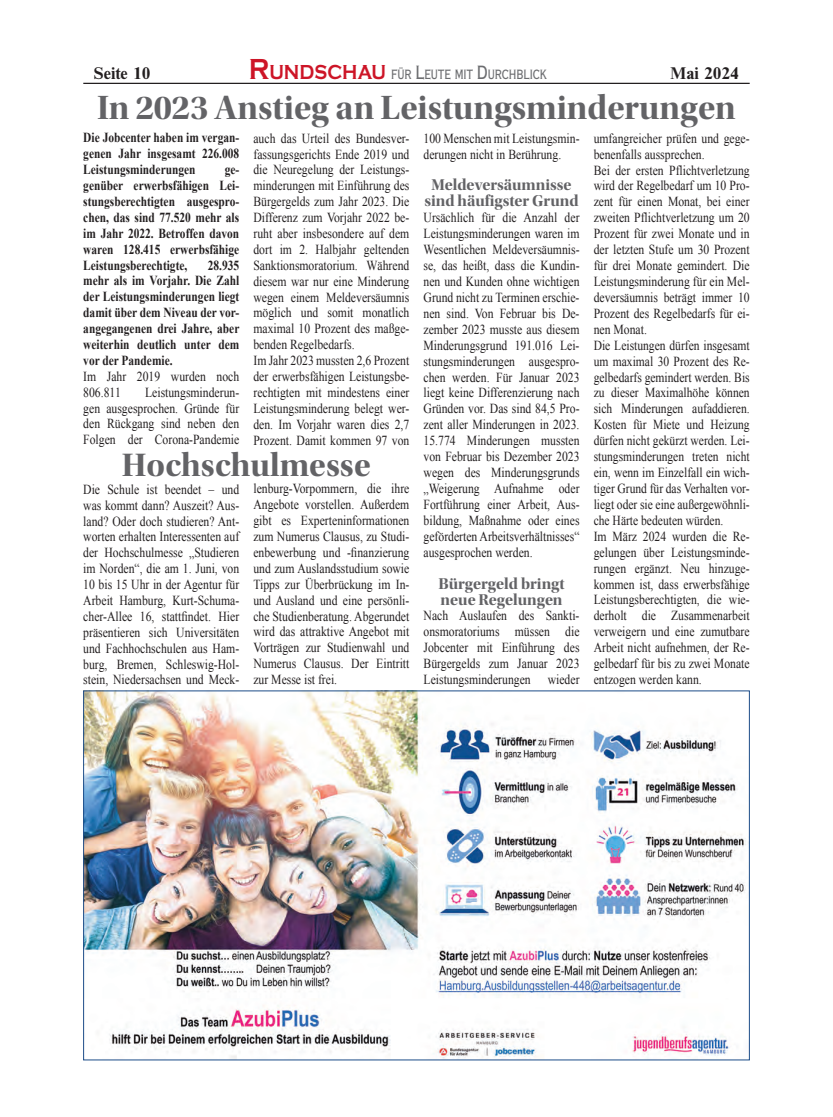
<style>
.page{position:relative;width:833px;height:1117px;background:#fff}
.page>*{position:absolute;margin:0;border:0;box-sizing:border-box;transform-origin:0 0}
.t1{font:35px "Utopia Std Bold Disp";color:#636366}
.t2{font:33.75px "Utopia Std Bold Disp";color:#636366}
.t3{font:700 17.5px "Nimbus Rom D";color:#231f20}
.t4{font:16.25px/15.9px "Utopia Std Bold Disp";color:#636366;text-align:center}
.t5{font:500 14px "Copperplate Con";color:#6c6d70;scale:.85 1}
.t6{font:13.75px/15.9px "Times New Roman";color:#231f20;text-align:justify;scale:.85 1}
.t7{font:700 13.75px/15.9px "Times New Roman";color:#231f20;text-align:justify;scale:.83 1}
.s1{font-family:"Copperplate";font-weight:700;font-size:30px;color:#cd1527}
.s2{font-family:"Copperplate";font-weight:700;font-size:21px;color:#cd1527}
.s3{font-size:20px}
.s4{font-family:"Zurich BT";font-weight:300}
</style>
<div class="page">
<hr style="left:83px;top:83px;width:666px;height:1px;background:#231f20">
<img style="left:85px;top:692px;width:661px;height:365px">
<p class="t3" style="left:94px;top:61px;width:58px">Seite 10</p>
<p class="t5" style="left:249px;top:67px;width:352px"><span class="s1">R</span><span class="s2">UNDSCHAU</span> FÜR <span class="s3">L</span>EUTE MIT <span class="s3">D</span>URCHBLICK</p>
<p class="t3" style="left:670px;top:61px;width:70px">Mai 2024</p>
<h1 class="t1" style="left:97px;top:88px;width:640px">In 2023 Anstieg an Leistungsminderungen</h1>
<p class="t7" style="left:83px;top:129px;width:189px">Die Jobcenter haben im vergan&shy;genen Jahr insgesamt 226.008<br>Leistungsminderungen</p>
<p class="t6" style="left:423px;top:130px;width:185px">100 Menschen mit Leistungsmin&shy;derungen nicht in Berührung.</p>
<p class="t4" style="left:424px;top:177px;width:156px">Meldeversäumnisse sind häufigster Grund</p>
<p class="t6" style="left:423px;top:209px;width:185px">Ursächlich für die Anzahl der Leistungsminderungen waren im Wesentlichen Meldeversäumnis&shy;se, das heißt, dass die Kundin&shy;nen und Kunden ohne wichtigen Grund nicht zu Terminen erschie&shy;nen sind. Von Februar bis De&shy;zember 2023 musste aus diesem Minderungsgrund 191.016 Lei&shy;stungsminderungen ausgespro&shy;chen werden. Für Januar 2023 liegt keine Differenzierung nach Gründen vor. Das sind 84,5 Pro&shy;zent aller Minderungen in 2023.<br>15.774 Minderungen mussten von Februar bis Dezember 2023 wegen des Minderungsgrunds „Weigerung Aufnahme oder Fortführung einer Arbeit, Aus&shy;bildung, Maßnahme oder eines geförderten Arbeitsverhältnisses“ ausgesprochen werden.</p>
<p class="t4" style="left:438px;top:575px;width:128px;text-align:left">Bürgergeld bringt neue Regelungen</p>
<p class="t6" style="left:423px;top:607px;width:185px">Nach Auslaufen des Sankti&shy;onsmoratoriums müssen die Jobcenter mit Einführung des Bürgergelds zum Januar 2023<br>Leistungsminderungen wieder</p>
<p class="t6" style="left:253px;top:130px;width:185px;text-align:left">auch das Urteil des Bundesver&shy;fassungsgerichts Ende 2019 und die Neuregelung der Leistungs&shy;minderungen mit Einführung des<br>Bürgergelds zum Jahr 2023. Die<br>Differenz zum Vorjahr 2022 be&shy;ruht aber insbesondere auf dem dort im 2. Halbjahr geltenden<br>Sanktionsmoratorium. Während diesem war nur eine Minderung wegen einem Meldeversäumnis möglich und somit monatlich maximal 10 Prozent des maßge&shy;benden Regelbedarfs.<br>Im Jahr 2023 mussten 2,6 Prozent der erwerbsfähigen Leistungsbe&shy;rechtigten mit mindestens einer<br>Leistungsminderung belegt wer&shy;den. Im Vorjahr waren dies 2,7<br>Prozent. Damit kommen 97 von</p>
<p class="t6" style="left:593px;top:130px;width:185px;text-align:left">umfangreicher prüfen und gege&shy;benenfalls aussprechen.<br>Bei der ersten Pflichtverletzung wird der Regelbedarf um 10 Pro&shy;zent für einen Monat, bei einer zweiten Pflichtverletzung um 20<br>Prozent für zwei Monate und in der letzten Stufe um 30 Prozent für drei Monate gemindert. Die<br>Leistungsminderung für ein Mel&shy;deversäumnis beträgt immer 10<br>Prozent des Regelbedarfs für ei&shy;nen Monat.<br>Die Leistungen dürfen insgesamt um maximal 30 Prozent des Re&shy;gelbedarfs gemindert werden. Bis zu dieser Maximalhöhe können sich Minderungen aufaddieren.<br>Kosten für Miete und Heizung dürfen nicht gekürzt werden. Lei&shy;stungsminderungen treten nicht ein, wenn im Einzelfall ein wich&shy;tiger Grund für das Verhalten vor&shy;liegt oder sie eine außergewöhnli&shy;che Härte bedeuten würden.<br>Im März 2024 wurden die Re&shy;gelungen über Leistungsminde&shy;rungen ergänzt. Neu hinzuge&shy;kommen ist, dass erwerbsfähige<br>Leistungsberechtigten, die wie&shy;derholt die Zusammenarbeit verweigern und eine zumutbare<br>Arbeit nicht aufnehmen, der Re&shy;gelbedarf für bis zu zwei Monate entzogen werden kann.</p>
<p class="t7" style="left:83px;top:161px;width:189px;text-indent:141px">ge&shy;genüber erwerbsfähigen Lei&shy;stungsberechtigten ausgespro&shy;chen, das sind 77.520 mehr als im Jahr 2022. Betroffen davon waren 128.415 erwerbsfähige Leistungsberechtigte,</p>
<p class="t7" style="left:83px;top:257px;width:190px;text-indent:125px">28.935 mehr als im Vorjahr. Die Zahl der Leistungsminderungen liegt damit über dem Niveau der vor&shy;angegangenen drei Jahre, aber weiterhin deutlich unter dem vor der Pandemie.</p>
<p class="t6" style="left:83px;top:368px;width:185px">Im Jahr 2019 wurden noch<br>806.811</p>
<p class="t6" style="left:83px;top:384px;width:185px;text-indent:62px">Leistungsminderun&shy;gen ausgesprochen. Gründe für den Rückgang sind neben den Folgen der Corona-Pandemie</p>
<h2 class="t2" style="left:122px;top:446px;width:250px">Hochschulmesse</h2>
<p class="t6" style="left:253px;top:480px;width:185px">lenburg-Vorpommern, die ihre Angebote vorstellen. Außerdem gibt es Experteninformationen zum Numerus Clausus, zu Studi&shy;enbewerbung und -finanzierung und zum Auslandsstudium sowie Tipps zur Überbrückung im In&shy;und Ausland und eine persönli&shy;che Studienberatung. Abgerundet wird das attraktive Angebot mit Vorträgen zur Studienwahl und Numerus Clausus. Der Eintritt zur Messe ist frei.</p>
<p class="t6" style="left:83px;top:481px;width:185px">Die Schule ist beendet <span class="s4">–</span> und was kommt dann? Auszeit? Aus&shy;land? Oder doch studieren? Ant&shy;worten erhalten Interessenten auf der Hochschulmesse „Studieren im Norden“, die am 1. Juni, von 10 bis 15 Uhr in der Agentur für Arbeit Hamburg, Kurt-Schuma&shy;cher-Allee 16, stattfindet. Hier präsentieren sich Universitäten und Fachhochschulen aus Ham&shy;burg, Bremen, Schleswig-Hol&shy;stein, Niedersachsen und Meck-</p>
</div>
